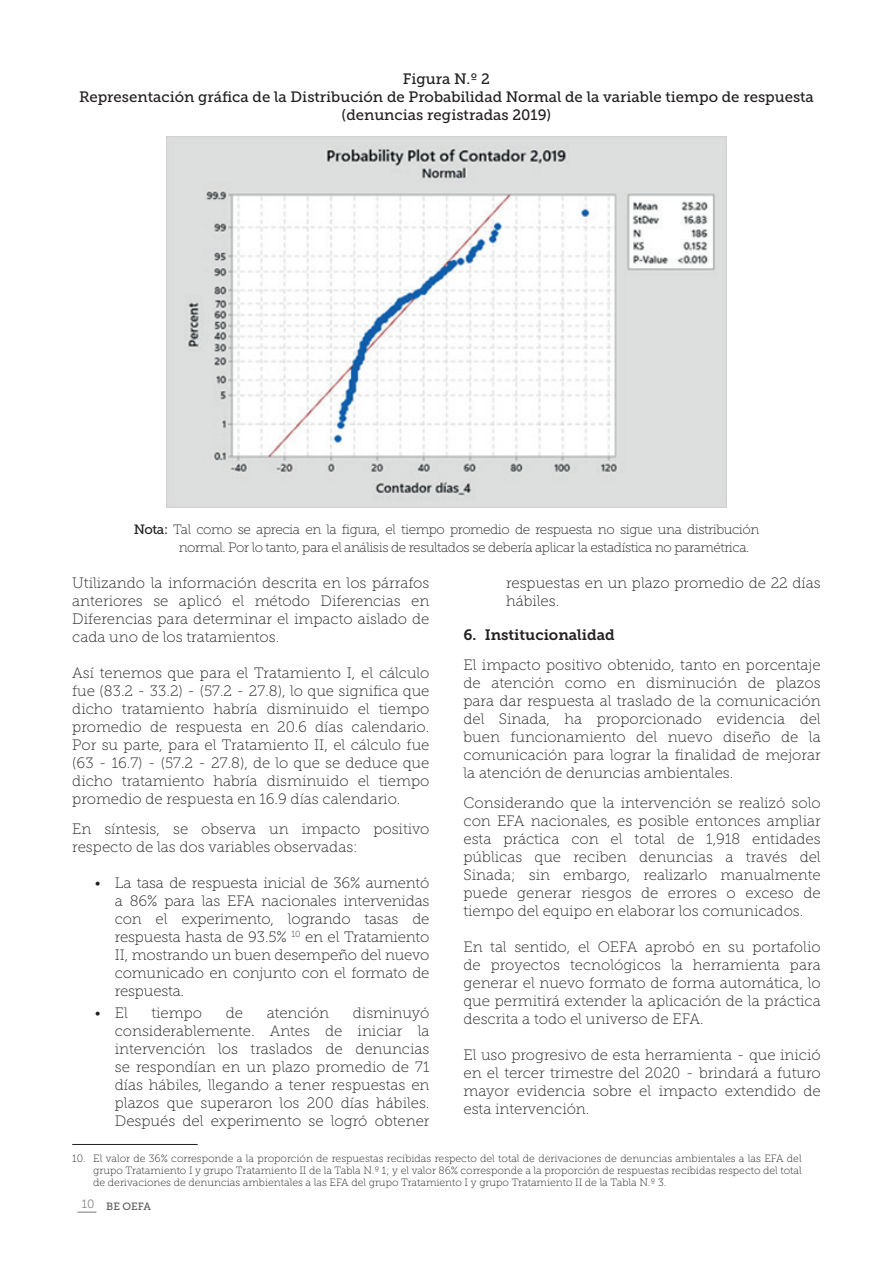
<style>
.page{position:relative;width:893px;height:1263px;background:#fff}
.page>*{position:absolute;margin:0;border:0;box-sizing:border-box;transform-origin:0 0}
.t1{font:15px/18px "Museo Slab 100";color:#231f20;text-align:justify}
.t2{font:15px/18px "Museo Slab 500";color:#231f20;text-align:center}
.t3{font:15px "Museo Slab 700";color:#231f20}
.t4{font:13.5px/18px "Museo Slab 100";letter-spacing:-.03em;color:#231f20}
.t5{font:10.5px/12px "Museo Slab 100";color:#231f20;text-align:justify}
.t6{font:10.5px "Museo Slab 500";letter-spacing:-.005em;color:#57585a}
.s1{font-family:"Museo Slab 500"}
</style>
<div class="page">
<svg style="left:78px;top:1211px;width:18px;height:2px"></svg>
<img style="left:167px;top:136px;width:559px;height:372px">
<hr style="left:72px;top:1144px;width:126px;height:1px;background:#231f20">
<p class="t2" style="left:79px;top:69px;width:736px">Figura N.º 2<br>Representación gráfica de la Distribución de Probabilidad Normal de la variable tiempo de respuesta (denuncias registradas 2019)</p>
<p class="t4" style="left:179px;top:520px;width:582px;text-indent:-45px"><span class="s1">Nota:</span> Tal como se aprecia en la figura, el tiempo promedio de respuesta no sigue una distribución normal. Por lo tanto, para el análisis de resultados se debería aplicar la estadística no paramétrica.</p>
<p class="t1" style="left:72px;top:574px;width:359px">Utilizando la información descrita en los párrafos anteriores se aplicó el método Diferencias en Diferencias para determinar el impacto aislado de cada uno de los tratamientos.</p>
<p class="t1" style="left:72px;top:664px;width:359px">Así tenemos que para el Tratamiento I, el cálculo fue (83.2 - 33.2) - (57.2 - 27.8), lo que significa que dicho tratamiento habría disminuido el tiempo promedio de respuesta en 20.6 días calendario.<br>Por su parte, para el Tratamiento II, el cálculo fue (63 - 16.7) - (57.2 - 27.8), de lo que se deduce que dicho tratamiento habría disminuido el tiempo promedio de respuesta en 16.9 días calendario.</p>
<p class="t1" style="left:72px;top:820px;width:359px">En síntesis, se observa un impacto positivo respecto de las dos variables observadas:</p>
<p class="t1" style="left:115px;top:874px;width:316px;text-indent:-20px">• La tasa de respuesta inicial de 36% aumentó a 86% para las EFA nacionales intervenidas con el experimento, logrando tasas de respuesta hasta de 93.5% <sup>10</sup> en el Tratamiento II, mostrando un buen desempeño del nuevo comunicado en conjunto con el formato de respuesta.</p>
<p class="t1" style="left:95px;top:1004px;width:35px">• El</p>
<p class="t1" style="left:152px;top:1004px;width:52px">tiempo</p>
<p class="t1" style="left:226px;top:1004px;width:19px">de</p>
<p class="t1" style="left:267px;top:1004px;width:64px">atención</p>
<p class="t1" style="left:506px;top:574px;width:316px">respuestas en un plazo promedio de 22 días hábiles.</p>
<p class="t3" style="left:463px;top:626px;width:153px">6. Institucionalidad</p>
<p class="t1" style="left:463px;top:656px;width:359px">El impacto positivo obtenido, tanto en porcentaje de atención como en disminución de plazos para dar respuesta al traslado de la comunicación del Sinada, ha proporcionado evidencia del buen funcionamiento del nuevo diseño de la comunicación para lograr la finalidad de mejorar la atención de denuncias ambientales.</p>
<p class="t1" style="left:463px;top:794px;width:359px">Considerando que la intervención se realizó solo con EFA nacionales, es posible entonces ampliar esta práctica con el total de 1,918 entidades públicas que reciben denuncias a través del Sinada; sin embargo, realizarlo manualmente puede generar riesgos de errores o exceso de tiempo del equipo en elaborar los comunicados.</p>
<p class="t1" style="left:463px;top:938px;width:359px">En tal sentido, el OEFA aprobó en su portafolio de proyectos tecnológicos la herramienta para generar el nuevo formato de forma automática, lo que permitirá extender la aplicación de la práctica descrita a todo el universo de EFA.</p>
<p class="t1" style="left:463px;top:1046px;width:359px">El uso progresivo de esta herramienta - que inició en el tercer trimestre del 2020 - brindará a futuro mayor evidencia sobre el impacto extendido de esta intervención.</p>
<p class="t1" style="left:115px;top:1004px;width:316px;text-indent:238px">disminuyó considerablemente. Antes de iniciar la intervención los traslados de denuncias se respondían en un plazo promedio de 71 días hábiles, llegando a tener respuestas en plazos que superaron los 200 días hábiles.<br>Después del experimento se logró obtener</p>
<p class="t5" style="left:93px;top:1153px;width:710px;text-indent:-21px">10. El valor de 36% corresponde a la proporción de respuestas recibidas respecto del total de derivaciones de denuncias ambientales a las EFA del grupo Tratamiento I y grupo Tratamiento II de la Tabla N.º 1; y el valor 86% corresponde a la proporción de respuestas recibidas respecto del total de derivaciones de denuncias ambientales a las EFA del grupo Tratamiento I y grupo Tratamiento II de la Tabla N.º 3.</p>
<p class="t6" style="left:82px;top:1200px;width:71px"><sup>10</sup> BE OEFA</p>
</div>
